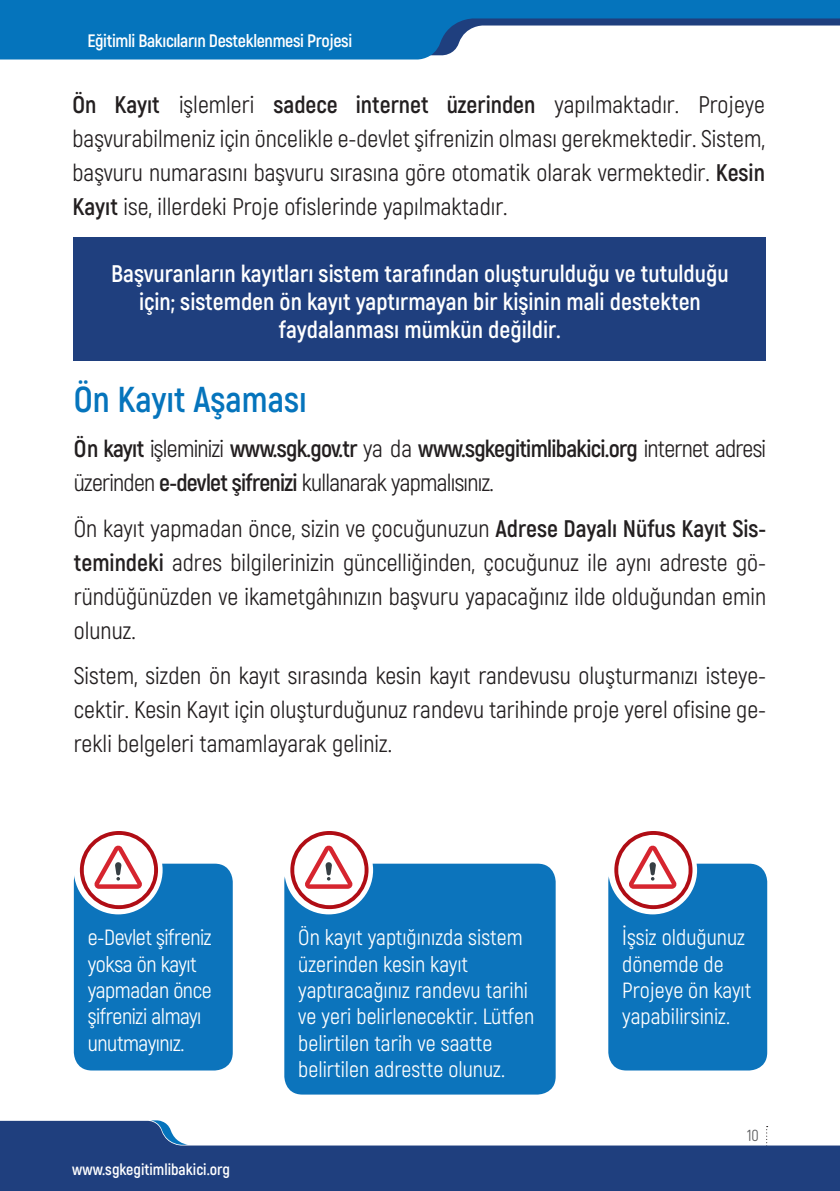
<style>
.page{position:relative;width:840px;height:1191px;background:#fff}
.page>*{position:absolute;margin:0;border:0;box-sizing:border-box;transform-origin:0 0}
.t1{font:700 36px "Akrobat";color:#0574bc}
.t2{font:24px/34px "Akrobat";color:#231f20;text-align:justify}
.t3{font:700 24px/28px "Akrobat";color:#fff;text-align:center}
.t4{font:700 24px/34px "Akrobat";letter-spacing:-.03em;color:#231f20}
.t5{font:22px/26.4px "Akrobat";color:#fff}
.t6{font:22px/26.4px "Akrobat";letter-spacing:-.02em;color:#fff}
.t7{font:700 18px "Akrobat";letter-spacing:-.02em;color:#fff}
.t8{font:700 16px "Akrobat";color:#fff}
.t9{font:16px "Akrobat";color:#57585a}
.s1{font-weight:700}
.s2{font-weight:400}
</style>
<div class="page">
<svg style="left:0;top:0;width:839px;height:59px;fill:#0574bc"></svg>
<svg style="left:0;top:1120px;width:839px;height:71px;fill:#1f3f7e"></svg>
<div style="left:74px;top:237px;width:691px;height:124px;background:#1f3f7e"></div>
<div style="left:74px;top:863px;width:159px;height:207px;background:#0c74bc;border-radius:18px"></div>
<div style="left:74px;top:825px;width:88px;height:89px;background:#fff;border-radius:50%"></div>
<svg style="left:80px;top:831px;width:78px;height:78px"></svg>
<div style="left:84px;top:835px;width:70px;height:70px;background:#fff;border-radius:50%"></div>
<svg style="left:93px;top:845px;width:49px;height:43px"></svg>
<div style="left:284px;top:863px;width:271px;height:231px;background:#0c74bc;border-radius:18px"></div>
<div style="left:284px;top:825px;width:89px;height:89px;background:#fff;border-radius:50%"></div>
<svg style="left:290px;top:831px;width:78px;height:78px"></svg>
<div style="left:294px;top:835px;width:70px;height:70px;background:#fff;border-radius:50%"></div>
<svg style="left:304px;top:845px;width:49px;height:43px"></svg>
<div style="left:608px;top:863px;width:158px;height:207px;background:#0c74bc;border-radius:18px"></div>
<div style="left:608px;top:825px;width:88px;height:89px;background:#fff;border-radius:50%"></div>
<svg style="left:614px;top:831px;width:78px;height:78px"></svg>
<div style="left:618px;top:835px;width:70px;height:70px;background:#fff;border-radius:50%"></div>
<svg style="left:627px;top:845px;width:50px;height:43px"></svg>
<p class="t7" style="left:87px;top:29px;width:266px">Eğitimli Bakıcıların Desteklenmesi Projesi</p>
<p class="t2" style="left:72px;top:87px;width:693px"><span class="s1">Ön Kayıt</span> işlemleri <span class="s1">sadece internet üzerinden</span> yapılmaktadır. Projeye başvurabilmeniz için öncelikle e-devlet şifrenizin olması gerekmektedir. Sistem, başvuru numarasını başvuru sırasına göre otomatik olarak vermektedir. <span class="s1">Kesin Kayıt</span> ise, illerdeki Proje ofislerinde yapılmaktadır.</p>
<p class="t3" style="left:111px;top:259px;width:618px">Başvuranların kayıtları sistem tarafından oluşturulduğu ve tutulduğu için; sistemden ön kayıt yaptırmayan bir kişinin mali destekten faydalanması mümkün değildir.</p>
<h1 class="t1" style="left:74px;top:377px;width:234px">Ön Kayıt Aşaması</h1>
<p class="t4" style="left:74px;top:432px;width:693px">Ön kayıt <span class="s2">işleminizi</span> www.sgk.gov.tr <span class="s2">ya da</span> www.sgkegitimlibakici.org <span class="s2">internet adresi üzerinden</span> e-devlet şifrenizi <span class="s2">kullanarak yapmalısınız.</span></p>
<p class="t2" style="left:74px;top:511px;width:693px">Ön kayıt yapmadan önce, sizin ve çocuğunuzun <span class="s1">Adrese Dayalı Nüfus Kayıt Sis&shy;temindeki</span> adres bilgilerinizin güncelliğinden, çocuğunuz ile aynı adreste gö&shy;ründüğünüzden ve ikametgâhınızın başvuru yapacağınız ilde olduğundan emin olunuz.</p>
<p class="t2" style="left:74px;top:659px;width:693px">Sistem, sizden ön kayıt sırasında kesin kayıt randevusu oluşturmanızı isteye&shy;cektir. Kesin Kayıt için oluşturduğunuz randevu tarihinde proje yerel ofisine ge&shy;rekli belgeleri tamamlayarak geliniz.</p>
<p class="t6" style="left:88px;top:924px;width:125px">e-Devlet şifreniz yoksa ön kayıt yapmadan önce şifrenizi almayı unutmayınız.</p>
<p class="t5" style="left:298px;top:924px;width:237px">Ön kayıt yaptığınızda sistem üzerinden kesin kayıt yaptıracağınız randevu tarihi ve yeri belirlenecektir. Lütfen belirtilen tarih ve saatte belirtilen adrestte olunuz.</p>
<p class="t5" style="left:622px;top:924px;width:130px">İşsiz olduğunuz dönemde de<br>Projeye ön kayıt yapabilirsiniz.</p>
<p class="t8" style="left:72px;top:1159px;width:159px">www.sgkegitimlibakici.org</p>
<p class="t9" style="left:746px;top:1125px;width:13px">10</p>
</div>
